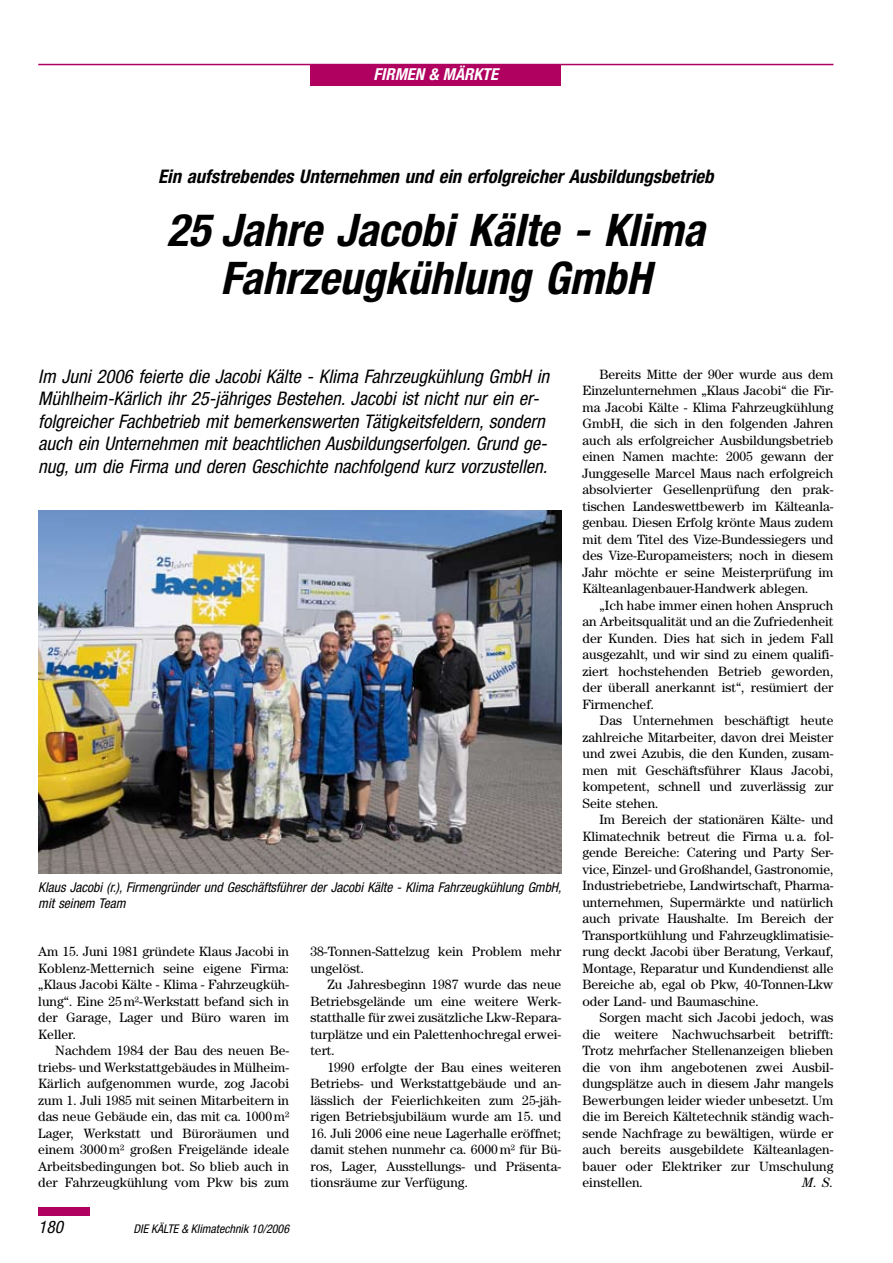
<style>
.page{position:relative;width:893px;height:1263px;background:#fff}
.page>*{position:absolute;margin:0;border:0;box-sizing:border-box;transform-origin:0 0}
.t1{font:italic 700 condensed 45px/48px "Helvetica Neue LT Std";color:#000;text-align:center}
.t2{font:italic condensed 18.75px/22.5px "Helvetica Neue LT Std";color:#000}
.t3{font:italic 700 condensed 18.75px "Helvetica Neue LT Std";color:#000}
.t4{font:italic condensed 17.25px "Helvetica Neue LT Std";color:#000}
.t5{font:italic 700 condensed 16.5px "Helvetica Neue LT Std";color:#fff}
.t6{font:13.5px/16.5px "Century Std";color:#000;text-align:justify}
.t7{font:italic condensed 13.5px/15.8px "Helvetica Neue LT Std";color:#000}
.t8{font:italic 13.5px "Century Std";color:#000}
.t9{font:italic condensed 12px "Helvetica Neue LT Std";color:#000}
</style>
<div class="page">
<div style="left:38px;top:1208px;width:51px;height:8px;background:#b00060"></div>
<img style="left:38px;top:511px;width:523px;height:363px">
<div style="left:310px;top:65px;width:251px;height:20px;background:#b00060"></div>
<hr style="left:38px;top:64px;width:795px;height:1px;background:#b00060">
<p class="t5" style="left:374px;top:64px;width:126px">FIRMEN &amp; MÄRKTE</p>
<h2 class="t3" style="left:158px;top:165px;width:557px">Ein aufstrebendes Unternehmen und ein erfolgreicher Ausbildungsbetrieb</h2>
<h1 class="t1" style="left:167px;top:206px;width:540px">25 Jahre Jacobi Kälte - Klima<br>Fahrzeugkühlung GmbH</h1>
<p class="t2" style="left:38px;top:365px;width:513px">Im Juni 2006 feierte die Jacobi Kälte - Klima Fahrzeugkühlung GmbH in Mühlheim-Kärlich ihr 25-jähriges Bestehen. Jacobi ist nicht nur ein er&shy;folgreicher Fachbetrieb mit bemerkenswerten Tätigkeitsfeldern, sondern auch ein Unternehmen mit beachtlichen Ausbildungserfolgen. Grund ge&shy;nug, um die Firma und deren Geschichte nachfolgend kurz vorzustellen.</p>
<p class="t7" style="left:38px;top:880px;width:525px">Klaus Jacobi (r.), Firmengründer und Geschäftsführer der Jacobi Kälte - Klima Fahrzeugkühlung GmbH, mit seinem Team</p>
<p class="t6" style="left:38px;top:943px;width:252px">Am 15. Juni 1981 gründete Klaus Jacobi in Koblenz-Metternich seine eigene Firma: „Klaus Jacobi Kälte - Klima - Fahrzeugküh&shy;lung“. Eine 25m²-Werkstatt befand sich in der Garage, Lager und Büro waren im Keller.</p>
<p class="t6" style="left:38px;top:1042px;width:252px;text-indent:17px">Nachdem 1984 der Bau des neuen Be&shy;triebs- und Werkstattgebäudes in Mülheim-Kärlich aufgenommen wurde, zog Jacobi zum 1. Juli 1985 mit seinen Mitarbeitern in das neue Gebäude ein, das mit ca. 1000m²<br>Lager, Werkstatt und Büroräumen und einem 3000m² großen Freigelände ideale Arbeitsbedingungen bot. So blieb auch in der Fahrzeugkühlung vom Pkw bis zum</p>
<p class="t4" style="left:38px;top:1217px;width:26px">180</p>
<p class="t9" style="left:134px;top:1222px;width:157px">DIE KÄLTE &amp; Klimatechnik 10/2006</p>
<p class="t6" style="left:310px;top:943px;width:252px">38-Tonnen-Sattelzug kein Problem mehr ungelöst.</p>
<p class="t6" style="left:310px;top:976px;width:252px;text-indent:17px">Zu Jahresbeginn 1987 wurde das neue Betriebsgelände um eine weitere Werk&shy;statthalle für zwei zusätzliche Lkw-Repara&shy;turplätze und ein Palettenhochregal erwei&shy;tert.</p>
<p class="t6" style="left:310px;top:1059px;width:252px;text-indent:17px">1990 erfolgte der Bau eines weiteren Betriebs- und Werkstattgebäude und an&shy;lässlich der Feierlichkeiten zum 25-jäh&shy;rigen Betriebsjubiläum wurde am 15. und</p>
<p class="t6" style="left:310px;top:1125px;width:252px">16. Juli 2006 eine neue Lagerhalle eröffnet; damit stehen nunmehr ca. 6000m² für Bü&shy;ros, Lager, Ausstellungs- und Präsenta&shy;tionsräume zur Verfügung.</p>
<p class="t6" style="left:583px;top:366px;width:252px;text-indent:17px">Bereits Mitte der 90er wurde aus dem Einzelunternehmen „Klaus Jacobi“ die Fir&shy;ma Jacobi Kälte - Klima Fahrzeugkühlung GmbH, die sich in den folgenden Jahren auch als erfolgreicher Ausbildungsbetrieb einen Namen machte: 2005 gewann der Junggeselle Marcel Maus nach erfolgreich absolvierter Gesellenprüfung den prak&shy;tischen Landeswettbewerb im Kälteanla&shy;genbau. Diesen Erfolg krönte Maus zudem mit dem Titel des Vize-Bundessiegers und des Vize-Europameisters; noch in diesem Jahr möchte er seine Meisterprüfung im Kälteanlagenbauer-Handwerk ablegen.</p>
<p class="t6" style="left:583px;top:597px;width:252px;text-indent:17px">„Ich habe immer einen hohen Anspruch an Arbeitsqualität und an die Zufriedenheit der Kunden. Dies hat sich in jedem Fall ausgezahlt, und wir sind zu einem qualifi&shy;ziert hochstehenden Betrieb geworden, der überall anerkannt ist“, resümiert der Firmenchef.</p>
<p class="t6" style="left:583px;top:712px;width:252px;text-indent:17px">Das Unternehmen beschäftigt heute zahlreiche Mitarbeiter, davon drei Meister und zwei Azubis, die den Kunden, zusam&shy;men mit Geschäftsführer Klaus Jacobi, kompetent, schnell und zuverlässig zur Seite stehen.</p>
<p class="t6" style="left:583px;top:811px;width:252px;text-indent:17px">Im Bereich der stationären Kälte- und Klimatechnik betreut die Firma u.a. fol&shy;gende Bereiche: Catering und Party Ser&shy;vice, Einzel- und Großhandel, Gastronomie, Industriebetriebe, Landwirtschaft, Pharma&shy;unternehmen, Supermärkte und natürlich auch private Haushalte. Im Bereich der Transportkühlung und Fahrzeugklimatisie&shy;rung deckt Jacobi über Beratung, Verkauf, Montage, Reparatur und Kundendienst alle Bereiche ab, egal ob Pkw, 40-Tonnen-Lkw oder Land- und Baumaschine.</p>
<p class="t6" style="left:583px;top:1009px;width:252px;text-indent:17px">Sorgen macht sich Jacobi jedoch, was die weitere Nachwuchsarbeit betrifft:<br>Trotz mehrfacher Stellenanzeigen blieben die von ihm angebotenen zwei Ausbil&shy;dungsplätze auch in diesem Jahr mangels Bewerbungen leider wieder unbesetzt. Um die im Bereich Kältetechnik ständig wach&shy;sende Nachfrage zu bewältigen, würde er auch bereits ausgebildete Kälteanlagen&shy;bauer oder Elektriker zur Umschulung einstellen.</p>
<p class="t8" style="left:802px;top:1175px;width:33px">M. S.</p>
</div>
